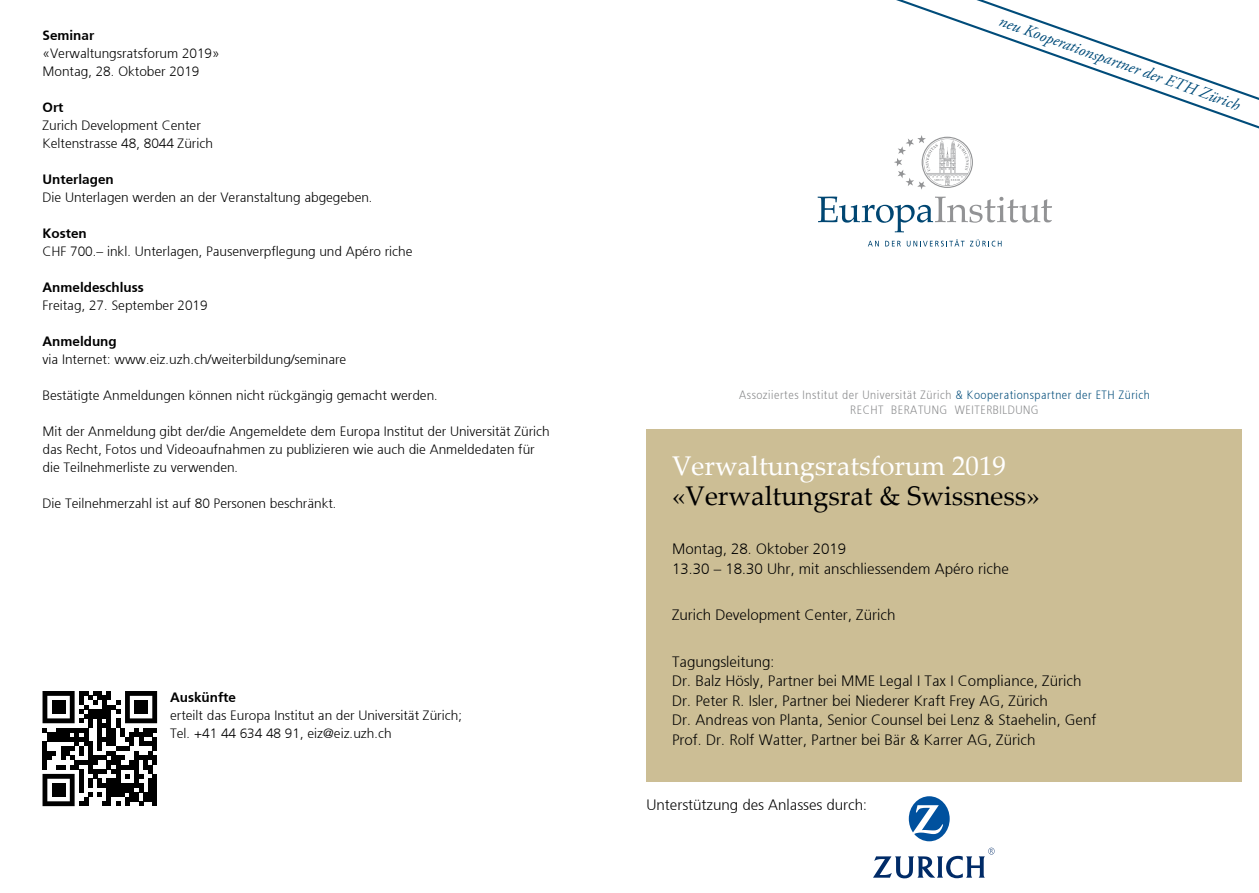
<style>
.page{position:relative;width:1259px;height:893px;background:#fff}
.page>*{position:absolute;margin:0;border:0;box-sizing:border-box;transform-origin:0 0}
.t1{font:27px "Palatino Linotype";color:#000}
.t2{font:27px "Palatino Linotype";color:#fff}
.t3{font:italic 16.5px "Adobe Garamond Pro";color:#004c7a}
.t4{font:300 15px/19.5px "Frutiger 45";color:#000}
.t5{font:300 13.5px/18px "Frutiger 45";color:#000}
.t6{font:300 13.5px "Frutiger 45";color:#000}
.t7{font:300 12px/15px "Frutiger 45";letter-spacing:.05em;color:#87888a;text-align:center;scale:.9 1}
.s1{color:#004c7a}
</style>
<div class="page">
<div style="left:646px;top:429px;width:596px;height:353px;background:#ccbe95"></div>
<svg style="left:817px;top:197px;width:235px;height:35px"></svg>
<svg style="left:868px;top:241px;width:11px;height:5px"></svg>
<svg style="left:885px;top:239px;width:79px;height:8px"></svg>
<svg style="left:970px;top:239px;width:31px;height:8px"></svg>
<svg style="left:894px;top:135px;width:79px;height:55px"></svg>
<svg style="left:909px;top:796px;width:40px;height:45px"></svg>
<svg style="left:873px;top:848px;width:121px;height:30px"></svg>
<svg style="left:896px;top:0;width:363px;height:128px"></svg>
<svg style="left:976px;top:0;width:283px;height:100px"></svg>
<svg style="left:43px;top:691px;width:114px;height:115px"></svg>
<div style="left:52px;top:700px;width:13px;height:14px;background:#000"></div>
<div style="left:134px;top:700px;width:14px;height:14px;background:#000"></div>
<div style="left:52px;top:783px;width:13px;height:14px;background:#000"></div>
<p class="t6" style="left:43px;top:27px;width:53px">Seminar</p>
<p class="t5" style="left:43px;top:44px;width:179px">«Verwaltungsratsforum 2019»<br>Montag, 28. Oktober 2019</p>
<p class="t6" style="left:43px;top:99px;width:23px">Ort</p>
<p class="t5" style="left:43px;top:116px;width:172px">Zurich Development Center<br>Keltenstrasse 48, 8044 Zürich</p>
<p class="t6" style="left:43px;top:171px;width:73px">Unterlagen</p>
<p class="t5" style="left:43px;top:188px;width:332px">Die Unterlagen werden an der Veranstaltung abgegeben.</p>
<p class="t6" style="left:43px;top:225px;width:46px">Kosten</p>
<p class="t5" style="left:43px;top:242px;width:371px">CHF 700.– inkl. Unterlagen, Pausenverpflegung und Apéro riche</p>
<p class="t6" style="left:43px;top:279px;width:103px">Anmeldeschluss</p>
<p class="t5" style="left:43px;top:296px;width:167px">Freitag, 27. September 2019</p>
<p class="t6" style="left:43px;top:333px;width:76px">Anmeldung</p>
<p class="t5" style="left:43px;top:350px;width:305px">via Internet: www.eiz.uzh.ch/weiterbildung/seminare</p>
<p class="t5" style="left:43px;top:386px;width:397px">Bestätigte Anmeldungen können nicht rückgängig gemacht werden.</p>
<p class="t5" style="left:43px;top:422px;width:509px">Mit der Anmeldung gibt der/die Angemeldete dem Europa Institut der Universität Zürich das Recht, Fotos und Videoaufnahmen zu publizieren wie auch die Anmeldedaten für die Teilnehmerliste zu verwenden.</p>
<p class="t5" style="left:43px;top:494px;width:296px">Die Teilnehmerzahl ist auf 80 Personen beschränkt.</p>
<p class="t6" style="left:170px;top:689px;width:67px">Auskünfte</p>
<p class="t5" style="left:170px;top:707px;width:293px">erteilt das Europa Institut an der Universität Zürich;<br>Tel. +41 44 634 48 91, eiz@eiz.uzh.ch</p>
<p class="t3" style="left:1003px;top:10px;width:256px;rotate:20deg">neu Kooperationspartner der ETH Zürich</p>
<p class="t7" style="left:739px;top:387px;width:458px">Assoziiertes Institut der Universität Zürich <span class="s1">&amp; Kooperationspartner der ETH Zürich<br></span>RECHT BERATUNG WEITERBILDUNG</p>
<h1 class="t2" style="left:672px;top:446px;width:335px">Verwaltungsratsforum 2019</h1>
<h1 class="t1" style="left:672px;top:476px;width:369px">«Verwaltungsrat &amp; Swissness»</h1>
<p class="t4" style="left:672px;top:539px;width:338px">Montag, 28. Oktober 2019<br>13.30 – 18.30 Uhr, mit anschliessendem Apéro riche</p>
<p class="t4" style="left:672px;top:605px;width:225px">Zurich Development Center, Zürich</p>
<p class="t4" style="left:672px;top:652px;width:426px">Tagungsleitung:<br>Dr. Balz Hösly, Partner bei MME Legal I Tax I Compliance, Zürich Dr. Peter R. Isler, Partner bei Niederer Kraft Frey AG, Zürich<br>Dr. Andreas von Planta, Senior Counsel bei Lenz &amp; Staehelin, Genf Prof. Dr. Rolf Watter, Partner bei Bär &amp; Karrer AG, Zürich</p>
<p class="t4" style="left:646px;top:795px;width:222px">Unterstützung des Anlasses durch:</p>
</div>
